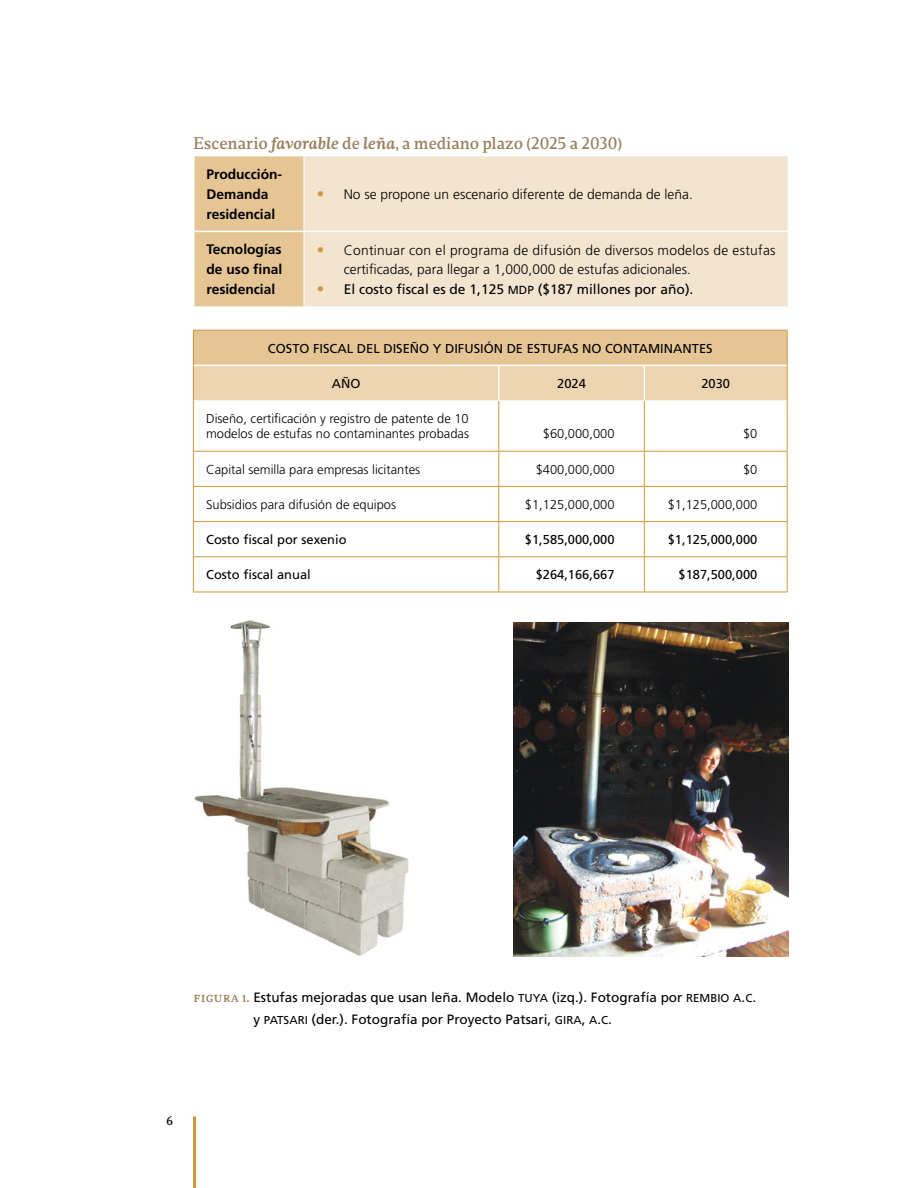
<style>
.page{position:relative;width:918px;height:1188px;background:#fff}
.page>*{position:absolute;margin:0;border:0;box-sizing:border-box;transform-origin:0 0}
.t1{font:500 16.2px "Dorica";color:#997f5d}
.t2{font:300 13.8px/20px "Frutiger";letter-spacing:.02em;color:#000}
.t3{font:700 13.8px/20px "Frutiger";color:#000}
.t4{font:300 13.8px "Frutiger";color:#000}
.t5{font:13.8px "Frutiger";color:#000}
.t6{font:13.5px/21.9px "Frutiger";color:#000}
.t7{font:300 12.9px/15.5px "Frutiger";color:#000}
.t8{font:12.9px "Frutiger";color:#000}
.t9{font:500 12px "Dorica";color:#000}
.s1{font-weight:600;font-style:italic}
.s2{font-weight:400;font-size:15px;color:#d1963b}
.s3{font-size:15px;color:#d1963b}
.s4{font-family:"Frutiger Roman SC850";font-size:11.7px}
.s5{font-family:"Dorica";font-weight:500;color:#997f5d}
.s6{font-family:"Frutiger Roman SC850";font-size:11.55px}
.s7{font-family:"Frutiger Roman SC850"}
</style>
<div class="page">
<hr style="left:193px;top:1116px;width:3px;height:72px;background:#d1963b">
<div style="left:195px;top:156px;width:109px;height:150px;background:#e6c594"></div>
<div style="left:305px;top:156px;width:483px;height:150px;background:#f3e4cf"></div>
<hr style="left:193px;top:231px;width:111px;height:1px;background:#fff">
<hr style="left:304px;top:231px;width:485px;height:1px;background:#fff">
<div style="left:193px;top:330px;width:594px;height:35px;background:#e6c594"></div>
<div style="left:194px;top:366px;width:593px;height:35px;background:#ecd4b0"></div>
<svg style="left:194px;top:401px;width:593px;height:191px"></svg>
<hr style="left:787px;top:331px;width:1px;height:34px;background:#d1963b">
<hr style="left:498px;top:401px;width:1px;height:50px;background:#d1963b">
<hr style="left:644px;top:401px;width:1px;height:50px;background:#d1963b">
<hr style="left:193px;top:451px;width:306px;height:1px;background:#d1963b">
<hr style="left:499px;top:451px;width:145px;height:1px;background:#d1963b">
<hr style="left:498px;top:452px;width:1px;height:34px;background:#d1963b">
<hr style="left:644px;top:451px;width:144px;height:1px;background:#d1963b">
<hr style="left:644px;top:452px;width:1px;height:34px;background:#d1963b">
<hr style="left:193px;top:486px;width:306px;height:1px;background:#d1963b">
<hr style="left:499px;top:486px;width:145px;height:1px;background:#d1963b">
<hr style="left:498px;top:487px;width:1px;height:34px;background:#d1963b">
<hr style="left:644px;top:486px;width:144px;height:1px;background:#d1963b">
<hr style="left:644px;top:487px;width:1px;height:34px;background:#d1963b">
<hr style="left:193px;top:521px;width:306px;height:1px;background:#d1963b">
<hr style="left:499px;top:521px;width:145px;height:1px;background:#d1963b">
<hr style="left:498px;top:522px;width:1px;height:34px;background:#d1963b">
<hr style="left:644px;top:521px;width:144px;height:1px;background:#d1963b">
<hr style="left:644px;top:522px;width:1px;height:34px;background:#d1963b">
<hr style="left:193px;top:556px;width:306px;height:1px;background:#d1963b">
<hr style="left:499px;top:556px;width:145px;height:1px;background:#d1963b">
<hr style="left:498px;top:557px;width:1px;height:35px;background:#d1963b">
<hr style="left:644px;top:556px;width:144px;height:1px;background:#d1963b">
<hr style="left:644px;top:557px;width:1px;height:35px;background:#d1963b">
<hr style="left:498px;top:366px;width:2px;height:35px;background:#fff">
<hr style="left:644px;top:366px;width:1px;height:35px;background:#fff">
<hr style="left:193px;top:330px;width:306px;height:1px;background:#d1963b">
<hr style="left:193px;top:331px;width:1px;height:34px;background:#d1963b">
<hr style="left:499px;top:330px;width:145px;height:1px;background:#d1963b">
<hr style="left:644px;top:330px;width:144px;height:1px;background:#d1963b">
<hr style="left:193px;top:365px;width:1px;height:36px;background:#d1963b">
<hr style="left:787px;top:365px;width:1px;height:36px;background:#d1963b">
<hr style="left:193px;top:401px;width:1px;height:50px;background:#d1963b">
<hr style="left:787px;top:401px;width:1px;height:50px;background:#d1963b">
<hr style="left:193px;top:452px;width:1px;height:34px;background:#d1963b">
<hr style="left:787px;top:452px;width:1px;height:34px;background:#d1963b">
<hr style="left:193px;top:487px;width:1px;height:34px;background:#d1963b">
<hr style="left:787px;top:487px;width:1px;height:34px;background:#d1963b">
<hr style="left:193px;top:522px;width:1px;height:34px;background:#d1963b">
<hr style="left:787px;top:522px;width:1px;height:34px;background:#d1963b">
<hr style="left:193px;top:557px;width:1px;height:35px;background:#d1963b">
<hr style="left:787px;top:557px;width:1px;height:35px;background:#d1963b">
<hr style="left:193px;top:592px;width:306px;height:1px;background:#d1963b">
<hr style="left:499px;top:592px;width:145px;height:1px;background:#d1963b">
<hr style="left:644px;top:592px;width:144px;height:1px;background:#d1963b">
<img style="left:194px;top:620px;width:215px;height:336px">
<img style="left:513px;top:623px;width:275px;height:333px">
<p class="t1" style="left:193px;top:132px;width:430px">Escenario <span class="s1">favorable</span> de <span class="s1">leña</span>, a mediano plazo (2025 a 2030)</p>
<p class="t3" style="left:207px;top:164px;width:77px">Producción-<br>Demanda residencial</p>
<p class="t4" style="left:317px;top:186px;width:378px"><span class="s2">•</span> No se propone un escenario diferente de demanda de leña.</p>
<p class="t3" style="left:207px;top:240px;width:77px;text-align:justify">Tecnologías de uso final residencial</p>
<p class="t2" style="left:344px;top:240px;width:433px;text-indent:-27px"><span class="s2">•</span> Continuar con el programa de difusión de diversos modelos de estufas certificadas, para llegar a 1,000,000 de estufas adicionales.</p>
<p class="t5" style="left:317px;top:282px;width:378px"><span class="s3">•</span> El costo fiscal es de 1,125 <span class="s4">MDP</span> ($187 millones por año).</p>
<p class="t8" style="left:268px;top:341px;width:446px">COSTO FISCAL DEL DISEÑO Y DIFUSIÓN DE ESTUFAS NO CONTAMINANTES</p>
<p class="t8" style="left:332px;top:376px;width:30px">AÑO</p>
<p class="t8" style="left:557px;top:376px;width:30px">2024</p>
<p class="t8" style="left:701px;top:376px;width:30px">2030</p>
<p class="t7" style="left:206px;top:411px;width:264px">Diseño, certificación y registro de patente de 10 modelos de estufas no contaminantes probadas</p>
<p class="t7" style="left:543px;top:426px;width:73px">$60,000,000</p>
<p class="t7" style="left:743px;top:426px;width:16px">$0</p>
<p class="t7" style="left:206px;top:462px;width:216px">Capital semilla para empresas licitantes</p>
<p class="t7" style="left:536px;top:462px;width:80px">$400,000,000</p>
<p class="t7" style="left:743px;top:462px;width:16px">$0</p>
<p class="t7" style="left:206px;top:497px;width:191px">Subsidios para difusión de equipos</p>
<p class="t7" style="left:525px;top:497px;width:91px">$1,125,000,000</p>
<p class="t7" style="left:668px;top:497px;width:91px">$1,125,000,000</p>
<p class="t8" style="left:206px;top:532px;width:142px">Costo fiscal por sexenio</p>
<p class="t8" style="left:525px;top:532px;width:91px">$1,585,000,000</p>
<p class="t8" style="left:668px;top:532px;width:91px">$1,125,000,000</p>
<p class="t8" style="left:206px;top:567px;width:106px">Costo fiscal anual</p>
<p class="t8" style="left:536px;top:567px;width:80px">$264,166,667</p>
<p class="t8" style="left:679px;top:567px;width:80px">$187,500,000</p>
<p class="t6" style="left:253px;top:987px;width:504px;text-indent:-60px"><span class="s5">figura 1.</span> Estufas mejoradas que usan leña. Modelo <span class="s6">TUYA</span> (izq.). Fotografía por <span class="s6">REMBIO A</span><span class="s7">.</span><span class="s6">C</span><span class="s7">. </span>y <span class="s6">PATSARI</span> (der.). Fotografía por Proyecto Patsari, <span class="s6">GIRA</span><span class="s7">,</span> <span class="s6">A</span><span class="s7">.</span><span class="s6">C</span><span class="s7">.</span></p>
<p class="t9" style="left:166px;top:1113px;width:8px">6</p>
</div>
